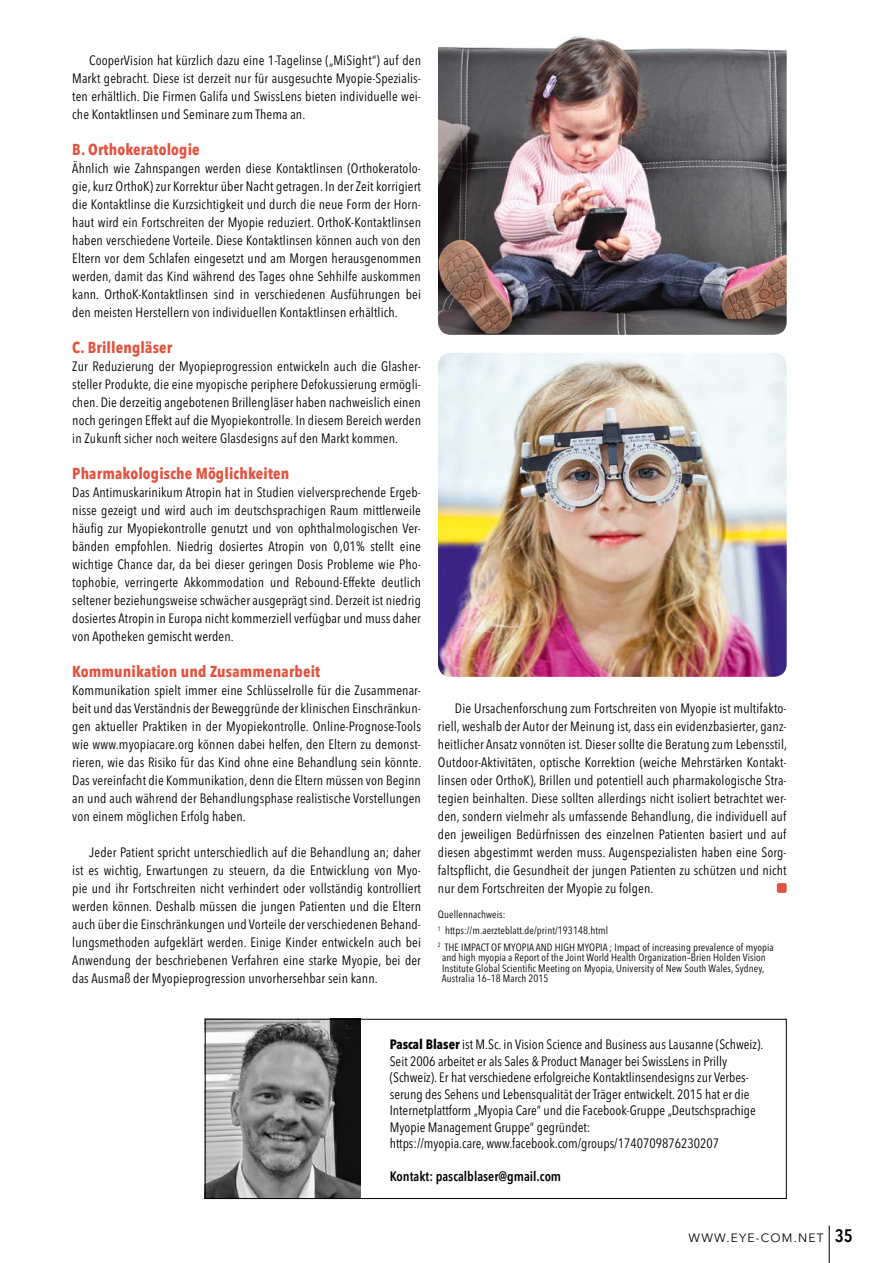
<style>
.page{position:relative;width:893px;height:1263px;background:#fff}
.page>*{position:absolute;margin:0;border:0;box-sizing:border-box;transform-origin:0 0}
.t1{font:700 condensed 15.75px "Avenir Next LT Pro";letter-spacing:.01em;color:#e2533f}
.t2{font:condensed 13.5px/18px "Avenir Next LT Pro";color:#000;text-align:justify}
.t3{font:600 condensed 13.5px "Avenir Next LT Pro";color:#000}
.t4{font:12px "Avenir Next LT Pro";letter-spacing:.1em;color:#000}
.t5{font:condensed 10.5px/16.5px "Avenir Next LT Pro";letter-spacing:.01em;color:#000}
.s1{font-weight:700}
.s2{font-weight:600;font-stretch:condensed;font-size:18px}
</style>
<div class="page">
<img style="left:207px;top:1021px;width:153px;height:176px">
<div style="left:205px;top:1019px;width:582px;height:180px;border:1px solid #000"></div>
<img style="left:438px;top:353px;width:349px;height:324px">
<img style="left:438px;top:36px;width:349px;height:299px">
<div style="left:777px;top:883px;width:10px;height:10px;background:#e2533f;border-radius:2px"></div>
<hr style="left:829px;top:1225px;width:1px;height:38px;background:#000">
<p class="t2" style="left:72px;top:51px;width:350px;text-indent:17px">CooperVision hat kürzlich dazu eine 1-Tagelinse („MiSight“) auf den Markt gebracht. Diese ist derzeit nur für ausgesuchte Myopie-Spezialis&shy;ten erhältlich. Die Firmen Galifa und SwissLens bieten individuelle wei&shy;che Kontaktlinsen und Seminare zum Thema an.</p>
<p class="t1" style="left:72px;top:140px;width:129px">B. Orthokeratologie</p>
<p class="t2" style="left:72px;top:159px;width:350px">Ähnlich wie Zahnspangen werden diese Kontaktlinsen (Orthokeratolo&shy;gie, kurz OrthoK) zur Korrektur über Nacht getragen. In der Zeit korrigiert die Kontaktlinse die Kurzsichtigkeit und durch die neue Form der Horn&shy;haut wird ein Fortschreiten der Myopie reduziert. OrthoK-Kontaktlinsen haben verschiedene Vorteile. Diese Kontaktlinsen können auch von den Eltern vor dem Schlafen eingesetzt und am Morgen herausgenommen werden, damit das Kind während des Tages ohne Sehhilfe auskommen kann. OrthoK-Kontaktlinsen sind in verschiedenen Ausführungen bei den meisten Herstellern von individuellen Kontaktlinsen erhältlich.</p>
<p class="t1" style="left:72px;top:338px;width:101px">C. Brillengläser</p>
<p class="t2" style="left:72px;top:357px;width:350px">Zur Reduzierung der Myopieprogression entwickeln auch die Glasher&shy;steller Produkte, die eine myopische periphere Defokussierung ermögli&shy;chen. Die derzeitig angebotenen Brillengläser haben nachweislich einen noch geringen Effekt auf die Myopiekontrolle. In diesem Bereich werden in Zukunft sicher noch weitere Glasdesigns auf den Markt kommen.</p>
<p class="t1" style="left:72px;top:464px;width:218px">Pharmakologische Möglichkeiten</p>
<p class="t2" style="left:72px;top:483px;width:350px">Das Antimuskarinikum Atropin hat in Studien vielversprechende Ergeb&shy;nisse gezeigt und wird auch im deutschsprachigen Raum mittlerweile häufig zur Myopiekontrolle genutzt und von ophthalmologischen Ver&shy;bänden empfohlen. Niedrig dosiertes Atropin von 0,01% stellt eine wichtige Chance dar, da bei dieser geringen Dosis Probleme wie Pho&shy;tophobie, verringerte Akkommodation und Rebound-Effekte deutlich seltener beziehungsweise schwächer ausgeprägt sind. Derzeit ist niedrig dosiertes Atropin in Europa nicht kommerziell verfügbar und muss daher von Apotheken gemischt werden.</p>
<p class="t1" style="left:72px;top:662px;width:249px">Kommunikation und Zusammenarbeit</p>
<p class="t2" style="left:72px;top:681px;width:351px">Kommunikation spielt immer eine Schlüsselrolle für die Zusammenar&shy;beit und das Verständnis der Beweggründe der klinischen Einschränkun&shy;gen aktueller Praktiken in der Myopiekontrolle. Online-Prognose-Tools wie www.myopiacare.org können dabei helfen, den Eltern zu demonst&shy;rieren, wie das Risiko für das Kind ohne eine Behandlung sein könnte.<br>Das vereinfacht die Kommunikation, denn die Eltern müssen von Beginn an und auch während der Behandlungsphase realistische Vorstellungen von einem möglichen Erfolg haben.</p>
<p class="t2" style="left:72px;top:843px;width:350px;text-indent:17px">Jeder Patient spricht unterschiedlich auf die Behandlung an; daher ist es wichtig, Erwartungen zu steuern, da die Entwicklung von Myo&shy;pie und ihr Fortschreiten nicht verhindert oder vollständig kontrolliert werden können. Deshalb müssen die jungen Patienten und die Eltern auch über die Einschränkungen und Vorteile der verschiedenen Behand&shy;lungsmethoden aufgeklärt werden. Einige Kinder entwickeln auch bei Anwendung der beschriebenen Verfahren eine starke Myopie, bei der das Ausmaß der Myopieprogression unvorhersehbar sein kann.</p>
<p class="t2" style="left:438px;top:699px;width:351px;text-indent:17px">Die Ursachenforschung zum Fortschreiten von Myopie ist multifakto&shy;riell, weshalb der Autor der Meinung ist, dass ein evidenzbasierter, ganz&shy;heitlicher Ansatz vonnöten ist. Dieser sollte die Beratung zum Lebensstil, Outdoor-Aktivitäten, optische Korrektion (weiche Mehrstärken Kontakt&shy;linsen oder OrthoK), Brillen und potentiell auch pharmakologische Stra&shy;tegien beinhalten. Diese sollten allerdings nicht isoliert betrachtet wer&shy;den, sondern vielmehr als umfassende Behandlung, die individuell auf den jeweiligen Bedürfnissen des einzelnen Patienten basiert und auf diesen abgestimmt werden muss. Augenspezialisten haben eine Sorg&shy;faltspflicht, die Gesundheit der jungen Patienten zu schützen und nicht nur dem Fortschreiten der Myopie zu folgen.</p>
<p class="t5" style="left:438px;top:905px;width:337px">Quellennachweis:<br><sup>1</sup> https://m.aerzteblatt.de/print/193148.html<br><sup>2</sup> THE IMPACT OF MYOPIA AND HIGH MYOPIA ; Impact of increasing prevalence of myopia</p>
<p class="t5" style="left:442px;top:952px;width:325px;line-height:10.5px">and high myopia a Report of the Joint World Health Organization–Brien Holden Vision<br>Institute Global Scientific Meeting on Myopia, University of New South Wales, Sydney,<br>Australia 16–18 March 2015</p>
<p class="t2" style="left:390px;top:1036px;width:375px;line-height:16.5px;text-align:left"><span class="s1">Pascal Blaser</span> ist M.Sc. in Vision Science and Business aus Lausanne (Schweiz).<br>Seit 2006 arbeitet er als Sales &amp; Product Manager bei SwissLens in Prilly (Schweiz). Er hat verschiedene erfolgreiche Kontaktlinsendesigns zur Verbes&shy;serung des Sehens und Lebensqualität der Träger entwickelt. 2015 hat er die Internetplattform „Myopia Care“ und die Facebook-Gruppe „Deutschsprachige Myopie Management Gruppe“ gegründet:<br>https://myopia.care, www.facebook.com/groups/1740709876230207</p>
<p class="t3" style="left:390px;top:1168px;width:173px">Kontakt: pascalblaser@gmail.com</p>
<p class="t4" style="left:689px;top:1230px;width:166px">WWW.EYE-COM.NET <span class="s2">35</span></p>
</div>
